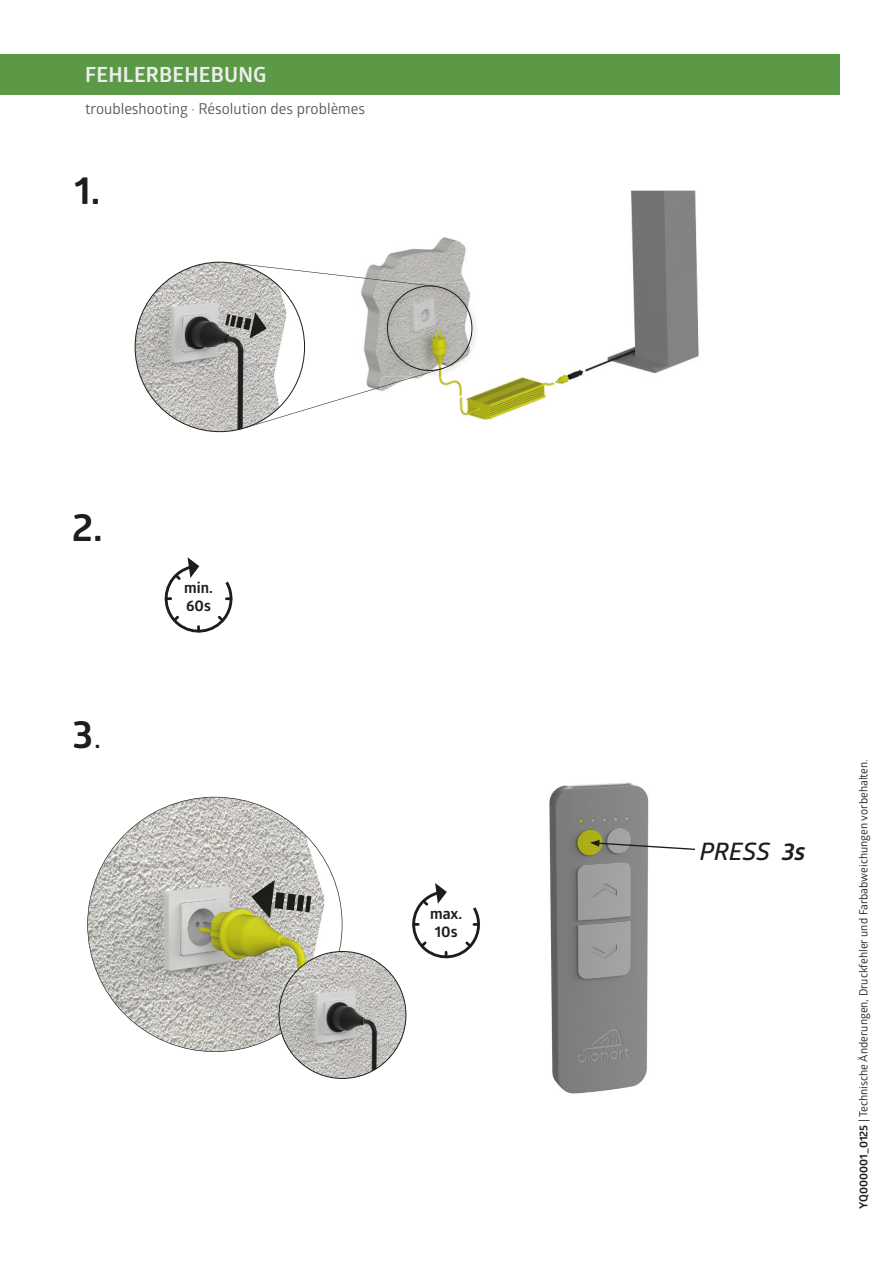
<style>
.page{position:relative;width:893px;height:1263px;background:#fff}
.page>*{position:absolute;margin:0;border:0;box-sizing:border-box;transform-origin:0 0}
.t1{font:700 39px "Glober";color:#1d1d1b}
.t2{font:italic 600 24px "Glober";color:#1d1d1b}
.t3{font:700 20.85px "Glober";letter-spacing:.01em;color:#ededed}
.t4{font:700 15.3px/18.3px "Glober";color:#1d1d1b}
.t5{font:15px "Glober";color:#575756}
.t6{font:11.25px "Glober";color:#1d1d1b}
.s1{font-weight:400}
.s2{font-weight:700}
</style>
<div class="page">
<div style="left:0;top:54px;width:840px;height:41px;background:#5c9946"></div>
<img style="left:305px;top:191px;width:394px;height:229px">
<img style="left:384px;top:282px;width:94px;height:95px">
<svg style="left:262px;top:263px;width:173px;height:23px"></svg>
<svg style="left:262px;top:369px;width:179px;height:54px"></svg>
<img style="left:135px;top:262px;width:127px;height:170px">
<img style="left:262px;top:273px;width:43px;height:147px">
<svg style="left:225px;top:312px;width:42px;height:27px"></svg>
<svg style="left:164px;top:557px;width:69px;height:76px"></svg>
<img style="left:549px;top:782px;width:100px;height:312px">
<svg style="left:590px;top:840px;width:105px;height:11px"></svg>
<svg style="left:412px;top:883px;width:68px;height:76px"></svg>
<svg style="left:87px;top:797px;width:255px;height:255px"></svg>
<svg style="left:251px;top:880px;width:60px;height:38px;background:#85847f"></svg>
<img style="left:279px;top:951px;width:85px;height:85px">
<img style="left:363px;top:955px;width:43px;height:120px">
<img style="left:283px;top:1036px;width:81px;height:42px">
<h3 class="t3" style="left:85px;top:60px;width:183px">FEHLERBEHEBUNG</h3>
<h3 class="t5" style="left:85px;top:98px;width:282px">troubleshooting · Résolution des problèmes</h3>
<h1 class="t1" style="left:74px;top:162px;width:27px">1.</h1>
<h1 class="t1" style="left:72px;top:499px;width:32px">2.</h1>
<h1 class="t1" style="left:73px;top:706px;width:31px">3<span class="s1">.</span></h1>
<h3 class="t4" style="left:184px;top:578px;width:30px">min.<br>60s</h3>
<h3 class="t4" style="left:430px;top:904px;width:34px;text-align:center">max.<br>10s</h3>
<h2 class="t2" style="left:700px;top:834px;width:107px">PRESS <span class="s2">3s</span></h2>
<p class="t6" style="left:856px;top:1209px;width:451px;rotate:-90deg"><span class="s2">YQ000001_0125</span> | Technische Änderungen, Druckfehler und Farbabweichungen vorbehalten.</p>
</div>
